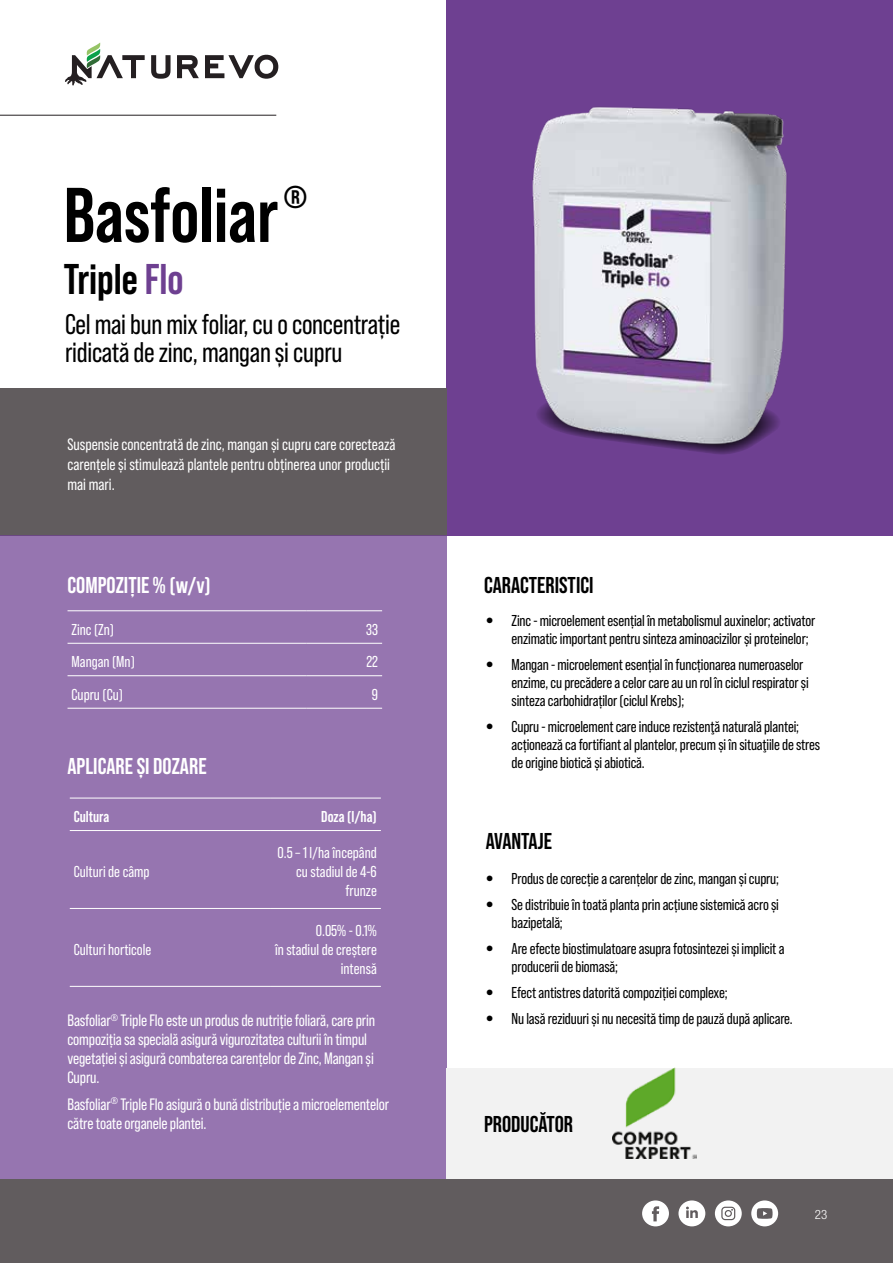
<style>
.page{position:relative;width:893px;height:1263px;background:#fff}
.page>*{position:absolute;margin:0;border:0;box-sizing:border-box;transform-origin:0 0}
.t1{font:700 77.25px "Bebas Neue Pro";color:#000}
.t2{font:700 42.9px "Bebas Neue Pro";color:#000}
.t3{font:700 31.5px "Bebas Neue Pro";color:#000}
.t4{font:28.35px/28.3px "Bebas Neue Pro";letter-spacing:-.01em;color:#000}
.t5{font:700 22.95px "Bebas Neue Pro";color:#000}
.t6{font:700 22.95px "Bebas Neue Pro";color:#fff}
.t7{font:16.5px/18.8px "Bebas Neue Pro";letter-spacing:-.01em;color:#fff}
.t8{font:15.75px/17.9px "Bebas Neue Pro";letter-spacing:-.01em;color:#000}
.t9{font:15.75px/18.9px "Bebas Neue Pro";color:#fff;text-align:right}
.t10{font:700 15.75px "Bebas Neue Pro";color:#fff}
.t11{font:300 condensed 12.9px "Helvetica Neue LT Pro";color:#fff}
.s1{color:#6e4091}
.s2{font-family:"Helvetica Neue LT Pro";font-weight:500;font-stretch:condensed}
</style>
<div class="page">
<div style="left:0;top:1179px;width:893px;height:84px;background:#615c5e"></div>
<svg style="left:642px;top:1200px;width:27px;height:26px"></svg>
<svg style="left:715px;top:1200px;width:27px;height:26px"></svg>
<svg style="left:678px;top:1200px;width:27px;height:26px"></svg>
<svg style="left:751px;top:1200px;width:27px;height:26px"></svg>
<hr style="left:0;top:115px;width:276px;height:1px;background:#241f21">
<svg style="left:151px;top:55px;width:20px;height:24px"></svg>
<svg style="left:177px;top:55px;width:22px;height:23px"></svg>
<svg style="left:205px;top:54px;width:73px;height:25px"></svg>
<svg style="left:65px;top:43px;width:80px;height:42px"></svg>
<div style="left:446px;top:0;width:447px;height:536px;background:#6e4091"></div>
<div style="left:0;top:389px;width:446px;height:147px;background:#615c5e"></div>
<div style="left:0;top:536px;width:446px;height:643px;background:#9675b0"></div>
<div style="left:446px;top:1068px;width:447px;height:110px;background:#f2f2f2"></div>
<img style="left:613px;top:1068px;width:83px;height:90px">
<hr style="left:68px;top:610px;width:238px;height:1px;background:#fff">
<hr style="left:306px;top:610px;width:76px;height:1px;background:#fff">
<hr style="left:68px;top:643px;width:238px;height:1px;background:#fff">
<hr style="left:306px;top:643px;width:76px;height:1px;background:#fff">
<hr style="left:68px;top:675px;width:238px;height:1px;background:#fff">
<hr style="left:306px;top:675px;width:76px;height:1px;background:#fff">
<hr style="left:68px;top:708px;width:238px;height:1px;background:#fff">
<hr style="left:306px;top:708px;width:76px;height:1px;background:#fff">
<hr style="left:70px;top:798px;width:200px;height:1px;background:#fff">
<hr style="left:270px;top:798px;width:111px;height:1px;background:#fff">
<hr style="left:70px;top:830px;width:200px;height:1px;background:#fff">
<hr style="left:270px;top:830px;width:111px;height:1px;background:#fff">
<hr style="left:70px;top:908px;width:200px;height:1px;background:#fff">
<hr style="left:270px;top:908px;width:111px;height:1px;background:#fff">
<hr style="left:70px;top:986px;width:200px;height:1px;background:#fff">
<hr style="left:270px;top:986px;width:111px;height:1px;background:#fff">
<img style="left:532px;top:106px;width:255px;height:346px">
<h3 class="t3" style="left:284px;top:179px;width:25px">®</h3>
<h1 class="t1" style="left:64px;top:171px;width:216px">Basfoliar</h1>
<h2 class="t2" style="left:64px;top:254px;width:121px">Triple <span class="s1">Flo</span></h2>
<h3 class="t4" style="left:65px;top:310px;width:337px">Cel mai bun mix foliar, cu o concentrație ridicată de zinc, mangan și cupru</h3>
<p class="t7" style="left:67px;top:435px;width:330px;line-height:19.8px">Suspensie concentrată de zinc, mangan și cupru care corectează carențele și stimulează plantele pentru obținerea unor producții mai mari.</p>
<h3 class="t6" style="left:67px;top:572px;width:145px">COMPOZIȚIE % (w/v)</h3>
<p class="t9" style="left:72px;top:620px;width:44px">Zinc (Zn)</p>
<p class="t9" style="left:366px;top:620px;width:13px">33</p>
<p class="t9" style="left:72px;top:652px;width:65px">Mangan (Mn)</p>
<p class="t9" style="left:366px;top:652px;width:13px">22</p>
<p class="t9" style="left:72px;top:685px;width:53px">Cupru (Cu)</p>
<p class="t9" style="left:372px;top:685px;width:8px">9</p>
<h3 class="t6" style="left:67px;top:753px;width:141px">APLICARE ȘI DOZARE</h3>
<p class="t10" style="left:74px;top:808px;width:37px">Cultura</p>
<p class="t10" style="left:321px;top:808px;width:57px">Doza (l/ha)</p>
<p class="t9" style="left:74px;top:862px;width:77px">Culturi de câmp</p>
<p class="t9" style="left:74px;top:940px;width:79px">Culturi horticole</p>
<p class="t9" style="left:278px;top:843px;width:101px">0.5 – 1 l/ha începând cu stadiul de 4-6 frunze</p>
<p class="t9" style="left:275px;top:921px;width:103px">0.05% - 0.1%<br>în stadiul de creștere intensă</p>
<h3 class="t5" style="left:484px;top:572px;width:111px">CARACTERISTICI</h3>
<p class="t8" style="left:512px;top:612px;width:305px;text-indent:-26px"><span class="s2">•</span> Zinc - microelement esențial în metabolismul auxinelor; activator enzimatic important pentru sinteza aminoacizilor și proteinelor;</p>
<p class="t8" style="left:512px;top:656px;width:299px;text-indent:-26px"><span class="s2">•</span> Mangan - microelement esențial în funcționarea numeroaselor enzime, cu precădere a celor care au un rol în ciclul respirator și sinteza carbohidraților (ciclul Krebs);</p>
<p class="t8" style="left:512px;top:718px;width:310px;text-indent:-26px"><span class="s2">•</span> Cupru - microelement care induce rezistenţă naturală plantei; acționează ca fortifiant al plantelor, precum și în situaţiile de stres de origine biotică și abiotică.</p>
<h3 class="t5" style="left:486px;top:828px;width:68px">AVANTAJE</h3>
<p class="t8" style="left:486px;top:869px;width:295px"><span class="s2">•</span> Produs de corecție a carențelor de zinc, mangan și cupru;</p>
<p class="t8" style="left:512px;top:895px;width:269px;text-indent:-26px"><span class="s2">•</span> Se distribuie în toată planta prin acțiune sistemică acro și bazipetală;</p>
<p class="t8" style="left:512px;top:939px;width:274px;text-indent:-26px"><span class="s2">•</span> Are efecte biostimulatoare asupra fotosintezei și implicit a producerii de biomasă;</p>
<p class="t8" style="left:486px;top:983px;width:243px"><span class="s2">•</span> Efect antistres datorită compoziției complexe;</p>
<p class="t7" style="left:68px;top:1011px;width:309px">Basfoliar<sup>®</sup> Triple Flo este un produs de nutriție foliară, care prin</p>
<p class="t8" style="left:486px;top:1009px;width:308px"><span class="s2">•</span> Nu lasă reziduuri și nu necesită timp de pauză după aplicare.</p>
<p class="t7" style="left:68px;top:1030px;width:308px">compoziția sa specială asigură vigurozitatea culturii în timpul vegetației și asigură combaterea carențelor de Zinc, Mangan și<br>Cupru.</p>
<p class="t7" style="left:68px;top:1095px;width:323px">Basfoliar<sup>®</sup> Triple Flo asigură o bună distribuție a microelementelor către toate organele plantei.</p>
<h3 class="t5" style="left:484px;top:1111px;width:91px">PRODUCĂTOR</h3>
<p class="t11" style="left:815px;top:1206px;width:14px">23</p>
</div>
